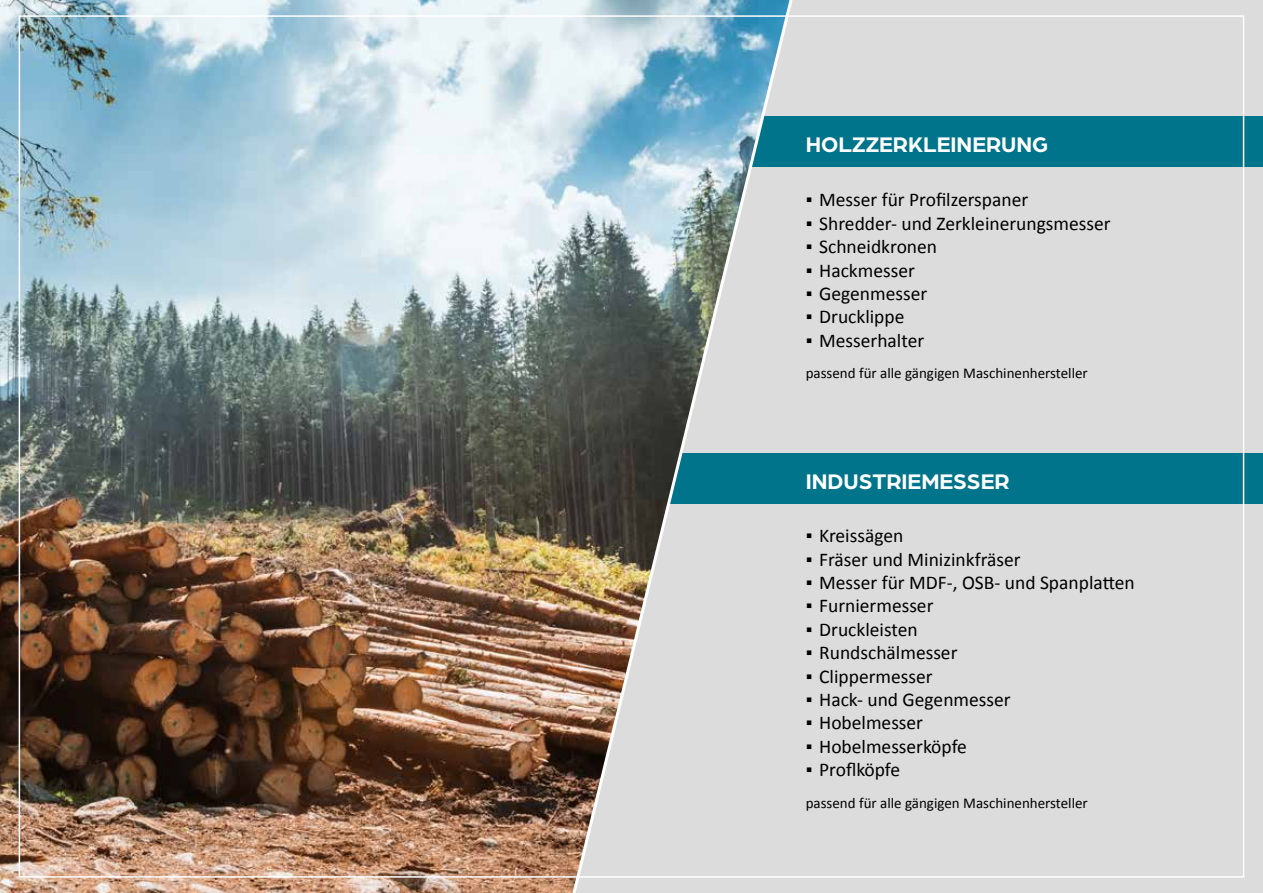
<style>
.page{position:relative;width:1263px;height:893px;background:#dddcdc}
.page>*{position:absolute;margin:0;border:0;box-sizing:border-box;transform-origin:0 0}
.t1{font:700 22.5px "Arboria";color:#fff}
.t2{font:19.5px "Calibri";color:#000}
.t3{font:15px "Calibri";color:#000}
</style>
<div class="page">
<div style="left:642px;top:116px;width:621px;height:51px;background:#00748a"></div>
<div style="left:642px;top:453px;width:621px;height:51px;background:#00748a"></div>
<img style="left:0;top:0;width:793px;height:893px">
<p class="t1" style="left:806px;top:129px;width:244px">HOLZZERKLEINERUNG</p>
<p class="t2" style="left:806px;top:188px;width:224px">▪ Messer für Profilzerspaner</p>
<p class="t2" style="left:806px;top:211px;width:306px">▪ Shredder- und Zerkleinerungsmesser</p>
<p class="t2" style="left:806px;top:234px;width:133px">▪ Schneidkronen</p>
<p class="t2" style="left:806px;top:258px;width:111px">▪ Hackmesser</p>
<p class="t2" style="left:806px;top:281px;width:123px">▪ Gegenmesser</p>
<p class="t2" style="left:806px;top:305px;width:100px">▪ Drucklippe</p>
<p class="t2" style="left:806px;top:328px;width:120px">▪ Messerhalter</p>
<p class="t3" style="left:806px;top:364px;width:284px">passend für alle gängigen Maschinenhersteller</p>
<p class="t1" style="left:806px;top:466px;width:205px">INDUSTRIEMESSER</p>
<p class="t2" style="left:806px;top:523px;width:99px">▪ Kreissägen</p>
<p class="t2" style="left:806px;top:547px;width:216px">▪ Fräser und Minizinkfräser</p>
<p class="t2" style="left:806px;top:570px;width:331px">▪ Messer für MDF-, OSB- und Spanplatten</p>
<p class="t2" style="left:806px;top:594px;width:129px">▪ Furniermesser</p>
<p class="t2" style="left:806px;top:617px;width:113px">▪ Druckleisten</p>
<p class="t2" style="left:806px;top:640px;width:153px">▪ Rundschälmesser</p>
<p class="t2" style="left:806px;top:664px;width:128px">▪ Clippermesser</p>
<p class="t2" style="left:806px;top:687px;width:206px">▪ Hack- und Gegenmesser</p>
<p class="t2" style="left:806px;top:711px;width:119px">▪ Hobelmesser</p>
<p class="t2" style="left:806px;top:734px;width:163px">▪ Hobelmesserköpfe</p>
<p class="t2" style="left:806px;top:757px;width:96px">▪ Proflköpfe</p>
<p class="t3" style="left:806px;top:793px;width:284px">passend für alle gängigen Maschinenhersteller</p>
</div>
